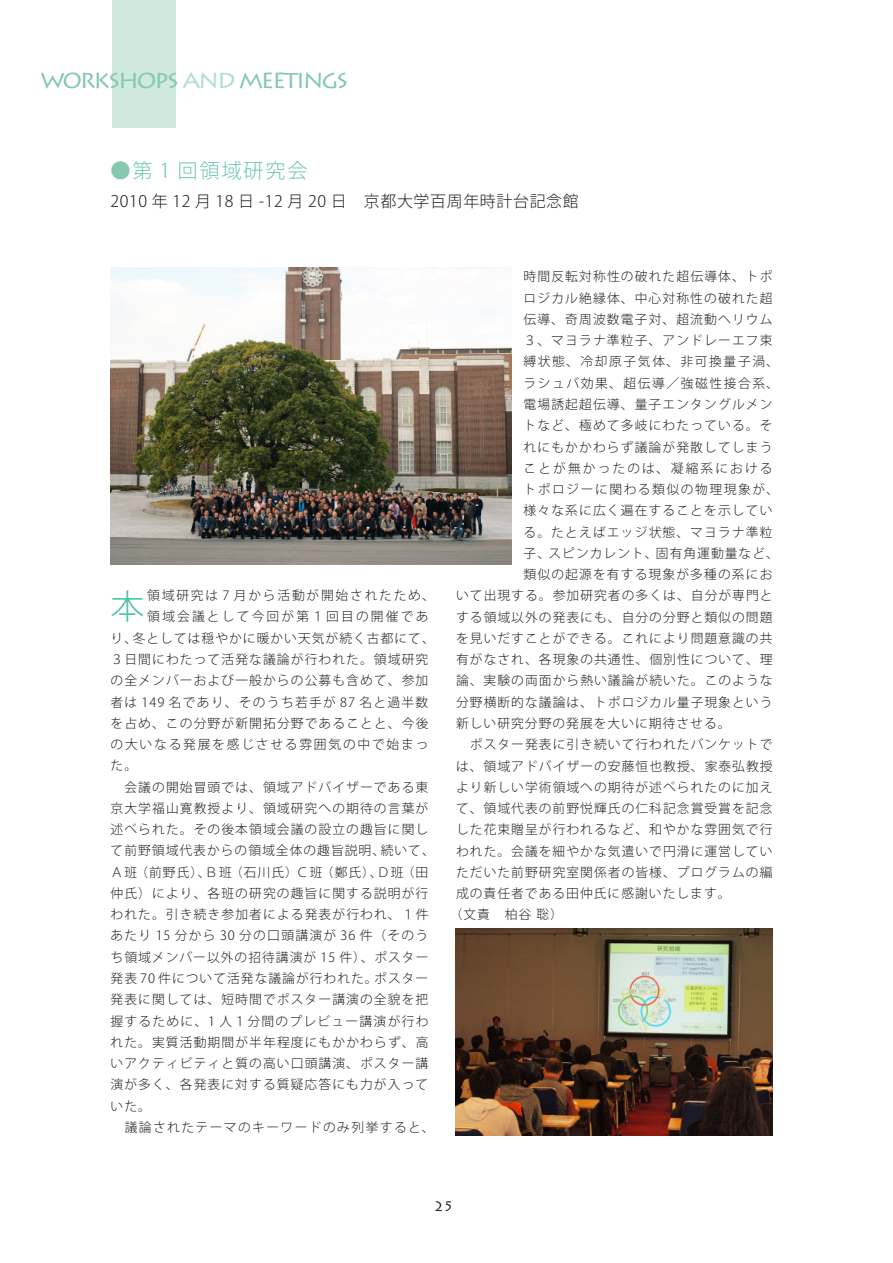
<style>
.page{position:relative;width:893px;height:1263px;background:#fff}
.page>*{position:absolute;margin:0;border:0;box-sizing:border-box;transform-origin:0 0}
.t1{font:300 34.05px "Koz Go Pro";color:#52c0ab}
.t2{font:25.5px "Lithos Pro";letter-spacing:-.08em;color:#87c8b1}
.t3{font:300 20.25px "Koz Go Pro";letter-spacing:.09em;color:#6dc7b0}
.t4{font:300 15.9px "Koz Go Pro";letter-spacing:.04em;color:#231f20}
.t5{font:13.8px "Lithos Pro";color:#231f20}
.t6{font:300 12.75px "Koz Go Pro";letter-spacing:.085em;color:#231f20}
.t7{font:300 12.75px "Koz Go Pro";letter-spacing:.14em;color:#231f20}
.t8{font:300 12.75px "Koz Go Pro";letter-spacing:.125em;color:#231f20}
.t9{font:300 12.75px "Koz Go Pro";letter-spacing:.11em;color:#231f20}
.t10{font:300 12.75px "Koz Go Pro";letter-spacing:.17em;color:#231f20}
.t11{font:300 12.75px "Koz Go Pro";letter-spacing:.12em;color:#231f20}
.t12{font:300 12.75px "Koz Go Pro";letter-spacing:.165em;color:#231f20}
.s1{color:#b1ddd3}
.s2{color:#87c8b1}
</style>
<div class="page">
<div style="left:112px;top:0;width:64px;height:128px;background:#cfe9de"></div>
<img style="left:111px;top:268px;width:401px;height:296px">
<img style="left:455px;top:929px;width:318px;height:206px">
<h2 class="t2" style="left:40px;top:65px;width:309px">WORKSHOPS <span class="s1">AND</span> MEETINGS</h2>
<h3 class="t3" style="left:111px;top:157px;width:199px"><span class="s2">●</span>第 1 回領域研究会</h3>
<p class="t4" style="left:111px;top:191px;width:470px">2010 年 12 月 18 日 -12 月 20 日　京都大学百周年時計台記念館</p>
<h1 class="t1" style="left:111px;top:584px;width:36px">本</h1>
<p class="t7" style="left:147px;top:587px;width:289px">領域研究は 7 月から活動が開始されたため、</p>
<p class="t10" style="left:147px;top:608px;width:283px">領域会議として今回が第１回目の開催であ</p>
<p class="t6" style="left:111px;top:630px;width:326px">り、冬としては穏やかに暖かい天気が続く古都にて、</p>
<p class="t6" style="left:111px;top:651px;width:319px">３日間にわたって活発な議論が行われた。領域研究</p>
<p class="t6" style="left:111px;top:672px;width:319px">の全メンバーおよび一般からの公募も含めて、参加</p>
<p class="t6" style="left:111px;top:693px;width:319px">者は 149 名であり、そのうち若手が 87 名と過半数</p>
<p class="t6" style="left:111px;top:715px;width:319px">を占め、この分野が新開拓分野であることと、今後</p>
<p class="t7" style="left:111px;top:736px;width:319px">の大いなる発展を感じさせる雰囲気の中で始まっ</p>
<p class="t6" style="left:111px;top:757px;width:28px">た。</p>
<p class="t6" style="left:111px;top:778px;width:319px">　会議の開始冒頭では、領域アドバイザーである東</p>
<p class="t6" style="left:111px;top:800px;width:319px">京大学福山寛教授より、領域研究への期待の言葉が</p>
<p class="t6" style="left:111px;top:821px;width:319px">述べられた。その後本領域会議の設立の趣旨に関し</p>
<p class="t6" style="left:111px;top:842px;width:326px">て前野領域代表からの領域全体の趣旨説明、続いて、</p>
<p class="t6" style="left:111px;top:864px;width:319px">Ａ班（前野氏）、Ｂ班（石川氏）Ｃ班（鄭氏）、Ｄ班（田</p>
<p class="t6" style="left:111px;top:885px;width:319px">仲氏）により、各班の研究の趣旨に関する説明が行</p>
<p class="t6" style="left:111px;top:906px;width:319px">われた。引き続き参加者による発表が行われ、１件</p>
<p class="t6" style="left:111px;top:927px;width:319px">あたり 15 分から 30 分の口頭講演が 36 件（そのう</p>
<p class="t6" style="left:111px;top:949px;width:319px">ち領域メンバー以外の招待講演が 15 件）、ポスター</p>
<p class="t6" style="left:111px;top:970px;width:319px">発表 70 件について活発な議論が行われた。ポスター</p>
<p class="t6" style="left:111px;top:991px;width:319px">発表に関しては、短時間でポスター講演の全貌を把</p>
<p class="t6" style="left:111px;top:1012px;width:319px">握するために、1 人１分間のプレビュー講演が行わ</p>
<p class="t6" style="left:111px;top:1034px;width:319px">れた。実質活動期間が半年程度にもかかわらず、高</p>
<p class="t6" style="left:111px;top:1055px;width:319px">いアクティビティと質の高い口頭講演、ポスター講</p>
<p class="t6" style="left:111px;top:1076px;width:319px">演が多く、各発表に対する質疑応答にも力が入って</p>
<p class="t6" style="left:111px;top:1097px;width:42px">いた。</p>
<p class="t9" style="left:111px;top:1119px;width:326px">　議論されたテーマのキーワードのみ列挙すると、</p>
<p class="t6" style="left:524px;top:268px;width:250px">時間反転対称性の破れた超伝導体、トポ</p>
<p class="t6" style="left:524px;top:290px;width:250px">ロジカル絶縁体、中心対称性の破れた超</p>
<p class="t6" style="left:524px;top:311px;width:251px">伝導、奇周波数電子対、超流動ヘリウム</p>
<p class="t6" style="left:524px;top:332px;width:251px">３、マヨラナ準粒子、アンドレーエフ束</p>
<p class="t8" style="left:524px;top:353px;width:257px">縛状態、冷却原子気体、非可換量子渦、</p>
<p class="t8" style="left:524px;top:375px;width:257px">ラシュバ効果、超伝導／強磁性接合系、</p>
<p class="t6" style="left:524px;top:396px;width:250px">電場誘起超伝導、量子エンタングルメン</p>
<p class="t6" style="left:524px;top:417px;width:251px">トなど、極めて多岐にわたっている。そ</p>
<p class="t6" style="left:524px;top:438px;width:250px">れにもかかわらず議論が発散してしまう</p>
<p class="t12" style="left:524px;top:460px;width:251px">ことが無かったのは、凝縮系における</p>
<p class="t11" style="left:524px;top:481px;width:257px">トポロジーに関わる類似の物理現象が、</p>
<p class="t6" style="left:524px;top:502px;width:250px">様々な系に広く遍在することを示してい</p>
<p class="t6" style="left:524px;top:523px;width:251px">る。たとえばエッジ状態、マヨラナ準粒</p>
<p class="t6" style="left:524px;top:545px;width:257px">子、スピンカレント、固有角運動量など、</p>
<p class="t6" style="left:524px;top:566px;width:250px">類似の起源を有する現象が多種の系にお</p>
<p class="t6" style="left:456px;top:587px;width:318px">いて出現する。参加研究者の多くは、自分が専門と</p>
<p class="t6" style="left:456px;top:609px;width:318px">する領域以外の発表にも、自分の分野と類似の問題</p>
<p class="t6" style="left:456px;top:630px;width:318px">を見いだすことができる。これにより問題意識の共</p>
<p class="t6" style="left:456px;top:651px;width:318px">有がなされ、各現象の共通性、個別性について、理</p>
<p class="t6" style="left:456px;top:672px;width:318px">論、実験の両面から熱い議論が続いた。このような</p>
<p class="t6" style="left:456px;top:694px;width:318px">分野横断的な議論は、トポロジカル量子現象という</p>
<p class="t6" style="left:456px;top:715px;width:276px">新しい研究分野の発展を大いに期待させる。</p>
<p class="t6" style="left:456px;top:736px;width:318px">　ポスター発表に引き続いて行われたバンケットで</p>
<p class="t6" style="left:456px;top:757px;width:318px">は、領域アドバイザーの安藤恒也教授、家泰弘教授</p>
<p class="t6" style="left:456px;top:779px;width:318px">より新しい学術領域への期待が述べられたのに加え</p>
<p class="t6" style="left:456px;top:800px;width:318px">て、領域代表の前野悦輝氏の仁科記念賞受賞を記念</p>
<p class="t6" style="left:456px;top:821px;width:318px">した花束贈呈が行われるなど、和やかな雰囲気で行</p>
<p class="t6" style="left:456px;top:842px;width:318px">われた。会議を細やかな気遣いで円滑に運営してい</p>
<p class="t6" style="left:456px;top:864px;width:318px">ただいた前野研究室関係者の皆様、プログラムの編</p>
<p class="t6" style="left:456px;top:885px;width:276px">成の責任者である田仲氏に感謝いたします。</p>
<p class="t6" style="left:450px;top:906px;width:115px">（文責　柏谷聡）</p>
<p class="t5" style="left:434px;top:1198px;width:21px">25</p>
</div>
